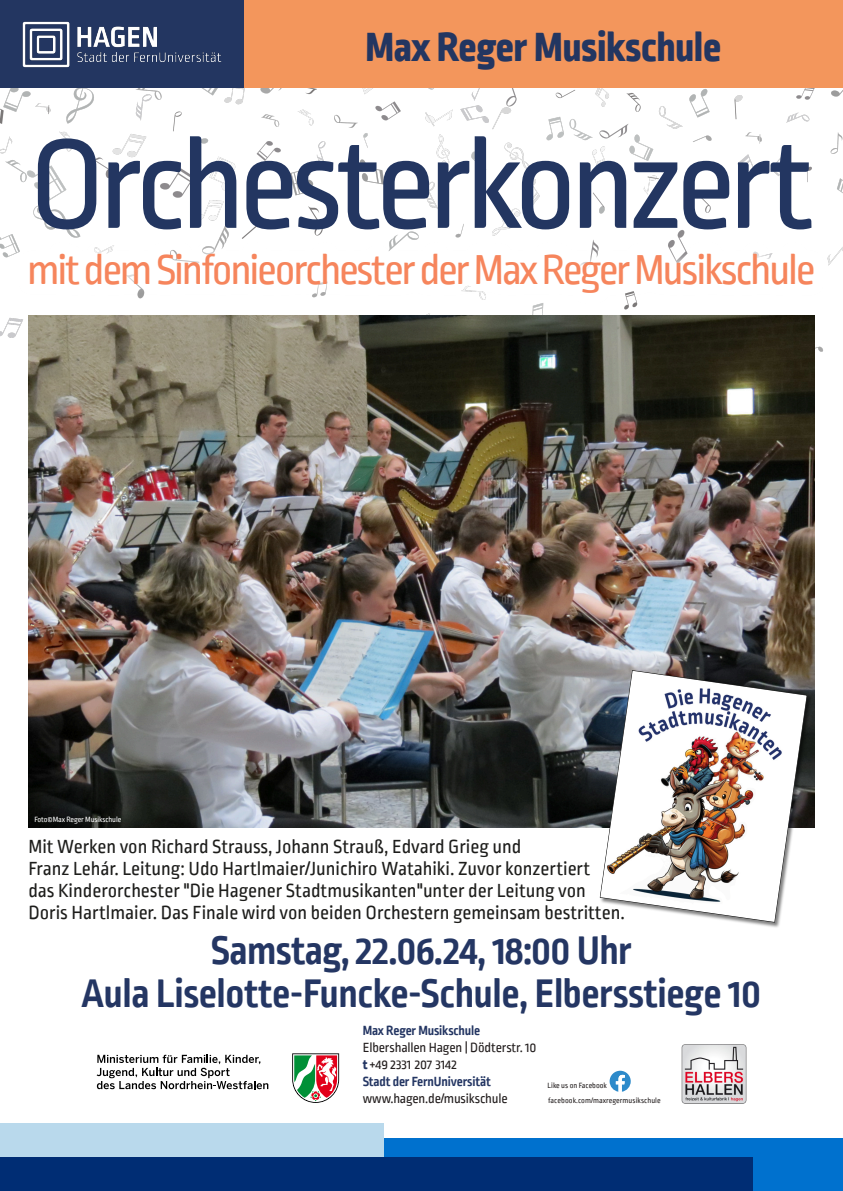
<style>
.page{position:relative;width:843px;height:1191px;background:#fff}
.page>*{position:absolute;margin:0;border:0;box-sizing:border-box;transform-origin:0 0}
.t1{font:134px "Ropa Mix PTT";letter-spacing:-.05em;color:#233661}
.t2{font:44px "Ropa Mix PTT";letter-spacing:-.05em;color:#f6855c}
.t3{font:800 43px "Ropa Mix PTT";letter-spacing:-.01em;color:#233661}
.t4{font:700 42px "Ropa Mix PTT";letter-spacing:-.01em;color:#243663}
.t5{font:20px "Ropa Mix PTT";color:#1d1d1b}
.t6{font:14px "Ropa Mix PTT";letter-spacing:-.01em;color:#231e1e}
.t7{font:700 14px "Ropa Mix PTT";letter-spacing:-.01em;color:#243663}
.t8{font:8px "Ropa Mix PTT";letter-spacing:.01em;color:#231e1e}
.t9{font:8px "Ropa Mix PTT";letter-spacing:-.01em;color:#fff}
.s1{font-weight:800;color:#243663}
</style>
<div class="page">
<img style="left:0;top:88px;width:842px;height:264px">
<svg style="left:609px;top:1070px;width:21px;height:22px"></svg>
<img style="left:681px;top:1044px;width:66px;height:60px">
<svg style="left:97px;top:1054px;width:171px;height:35px"></svg>
<svg style="left:292px;top:1053px;width:47px;height:50px"></svg>
<div style="left:0;top:0;width:244px;height:88px;background:#233661"></div>
<img style="left:22px;top:21px;width:200px;height:47px">
<div style="left:244px;top:0;width:598px;height:88px;background:#f3965c"></div>
<div style="left:266px;top:1138px;width:576px;height:53px;background:#0071ce"></div>
<div style="left:0;top:1123px;width:384px;height:56px;background:#b9d9ec"></div>
<div style="left:0;top:1156px;width:752px;height:35px;background:#002d74"></div>
<img style="left:18px;top:242px;width:807px;height:61px">
<img style="left:28px;top:315px;width:786px;height:512px">
<img style="left:739px;top:670px;width:73px;height:258px">
<img style="left:599px;top:670px;width:208px;height:252px">
<p class="t3" style="left:365px;top:27px;width:357px">Max Reger Musikschule</p>
<p class="t1" style="left:28px;top:123px;width:786px">Orchesterkonzert</p>
<p class="t2" style="left:27px;top:249px;width:789px">mit dem Sinfonieorchester der Max Reger Musikschule</p>
<p class="t9" style="left:34px;top:815px;width:88px">Foto©Max Reger Musikschule</p>
<p class="t5" style="left:28px;top:837px;width:494px">Mit Werken von Richard Strauss, Johann Strauß, Edvard Grieg und</p>
<p class="t5" style="left:28px;top:859px;width:563px">Franz Lehár. Leitung: Udo Hartlmaier/Junichiro Watahiki. Zuvor konzertiert</p>
<p class="t5" style="left:28px;top:881px;width:559px">das Kinderorchester "Die Hagener Stadtmusikanten"unter der Leitung von</p>
<p class="t5" style="left:28px;top:903px;width:598px">Doris Hartlmaier. Das Finale wird von beiden Orchestern gemeinsam bestritten.</p>
<p class="t4" style="left:211px;top:930px;width:422px">Samstag, 22.06.24, 18:00 Uhr</p>
<p class="t4" style="left:82px;top:973px;width:680px">Aula Liselotte-Funcke-Schule, Elbersstiege 10</p>
<p class="t7" style="left:362px;top:1024px;width:119px">Max Reger Musikschule</p>
<p class="t6" style="left:362px;top:1041px;width:175px">Elbershallen Hagen | Dödterstr. 10</p>
<p class="t6" style="left:362px;top:1058px;width:96px"><span class="s1">t</span> +49 2331 207 3142</p>
<p class="t7" style="left:362px;top:1075px;width:130px">Stadt der FernUniversität</p>
<p class="t6" style="left:362px;top:1092px;width:146px">www.hagen.de/musikschule</p>
<p class="t8" style="left:547px;top:1082px;width:61px">Like us on Facebook</p>
<p class="t8" style="left:548px;top:1096px;width:114px">facebook.com/maxregermusikschule</p>
</div>
